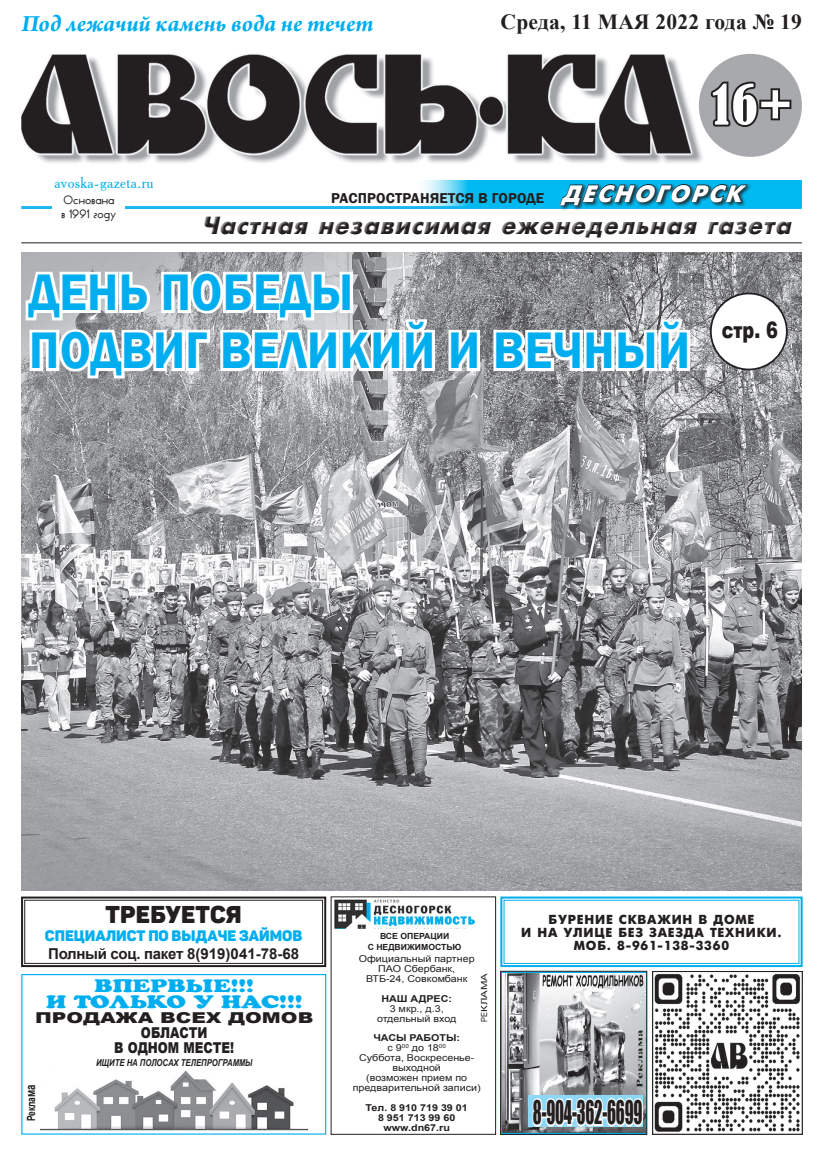
<style>
.page{position:relative;width:823px;height:1163px;background:#fff}
.page>*{position:absolute;margin:0;border:0;box-sizing:border-box;transform-origin:0 0}
._1_полоса{font:600 52.8px "Franklin Gothic";letter-spacing:.01em;color:#00aeef;scale:.91 1}
.t1{font:condensed 51.8px "Bernard";color:#fff}
.t2{font:30px "Impact";letter-spacing:-.01em;color:#231f20;scale:.55 1}
.t3{font:italic 24.7px "Futuris Extra C";color:#231f20}
.t4{font:italic 700 24.5px "Arno Pro";color:#00aeef}
.основной{font:24px "Panton Black Caps";letter-spacing:.01em;color:#231f20}
.t5{font:italic 23.5px "Futuris Extra C";color:#fff}
.основной-2{font:900 22.7px "Arial";color:#231f20;scale:.78 1}
.t6{font:700 21.5px "Times New Roman";letter-spacing:.01em;color:#231f20}
.основной-3{font:17.8px "AG Crown Style";letter-spacing:-.02em;color:#00aeef;scale:1.34 1}
.основной-4{font:17.8px "AG Crown Style";color:#00aeef;scale:1.34 1}
.t7{font:15.7px "Academy";letter-spacing:.02em;color:#00aeef}
.основной-5{font:700 15px "Arial";letter-spacing:-.02em;color:#231f20}
.основной-6{font:15px "Panton Black Caps";color:#00aeef}
.основной-7{font:900 15px "Arial";color:#231f20;scale:.81 1}
.основной-8{font:900 15px "Arial";color:#231f20;scale:1.34 1}
.t8{font:600 14.7px "Franklin Gothic";letter-spacing:.01em;color:#231f20}
.основной-9{font:13px "Futuris Extra C";letter-spacing:.06em;color:#231f20}
.основной-10{font:700 11.3px "Arial";color:#231f20;scale:.74 1}
.t9{font:10.8px "Ticker Tape";letter-spacing:.01em;color:#231f20}
.основной-11{font:italic 700 9.6px "Arial";color:#231f20;scale:.81 1}
.основной-12{font:9.5px "Arial";color:#231f20;scale:1.13 1}
.основной-13{font:700 9.5px "Arial";color:#231f20;scale:1.13 1}
.основной-14{font:700 8.4px "Arial";color:#231f20}
.t10{font:8.3px "Arial";color:#231f20;scale:.89 1}
.t11{font:700 8.3px "Times New Roman";color:#231f20;scale:1.8 1}
.s1{font-size:13px}
</style>
<div class="page">
<img style="left:21px;top:252px;width:780px;height:638px">
<hr style="left:21px;top:242px;width:780px;height:1px;background:#231f20">
<img style="left:21px;top:54px;width:681px;height:109px">
<hr style="left:21px;top:206px;width:780px;height:3px;background:#00aeef">
<div style="left:52px;top:193px;width:73px;height:29px;background:#fff"></div>
<svg style="left:411px;top:180px;width:390px;height:27px;background:#2bc5f3"></svg>
<div style="left:558px;top:183px;width:194px;height:27px;background:#231f20;opacity:.85"></div>
<svg style="left:558px;top:183px;width:190px;height:23px;background:#106e8a"></svg>
<div style="left:698px;top:54px;width:103px;height:103px;background:#a8a9ad;border-radius:50%"></div>
<svg style="left:710px;top:81px;width:82px;height:46px"></svg>
<img style="left:334px;top:899px;width:141px;height:29px">
<svg style="left:21px;top:896px;width:306px;height:71px"></svg>
<svg style="left:500px;top:896px;width:303px;height:238px"></svg>
<svg style="left:23px;top:268px;width:414px;height:123px"></svg>
<svg style="left:445px;top:304px;width:38px;height:87px"></svg>
<svg style="left:490px;top:304px;width:202px;height:87px"></svg>
<div style="left:710px;top:293px;width:76px;height:76px;background:#fff;border-radius:50%"></div>
<div style="left:709px;top:292px;width:78px;height:78px;border:2px solid #231f20;border-radius:50%"></div>
<div style="left:21px;top:973px;width:305px;height:161px;background:#fff;border:1px solid #00aeef"></div>
<img style="left:40px;top:1070px;width:269px;height:61px">
<p class="t4" style="left:21px;top:9px;width:353px">Под лежачий камень вода не течет</p>
<p class="t6" style="left:500px;top:7px;width:302px">Среда, 11 МАЯ 2022 года № 19</p>
<p class="t1" style="left:711px;top:75px;width:82px">16+</p>
<p class="t7" style="left:54px;top:173px;width:101px">avoska-gazeta.ru</p>
<p class="t9" style="left:63px;top:193px;width:52px">Основана</p>
<p class="t9" style="left:61px;top:207px;width:57px">в 1991 году</p>
<p class="t8" style="left:331px;top:189px;width:214px">РАСПРОСТРАНЯЕТСЯ В ГОРОДЕ</p>
<p class="t5" style="left:561px;top:180px;width:190px">ДЕСНОГОРСК</p>
<h3 class="t3" style="left:201px;top:211px;width:596px">Частная независимая еженедельная газета</h3>
<p class="_1_полоса" style="left:29px;top:260px;width:357px">ДЕНЬ ПОБЕДЫ</p>
<p class="_1_полоса" style="left:29px;top:318px;width:727px">ПОДВИГ ВЕЛИКИЙ И ВЕЧНЫЙ</p>
<p class="основной-2" style="left:721px;top:314px;width:74px">стр. 6</p>
<p class="основной" style="left:105px;top:898px;width:138px">ТРЕБУЕТСЯ</p>
<p class="основной-6" style="left:45px;top:925px;width:259px">специалист по выдаче займов</p>
<p class="основной-5" style="left:48px;top:943px;width:252px">Полный соц. пакет 8(919)041-78-68</p>
<p class="основной-4" style="left:95px;top:974px;width:120px">ВПЕРВЫЕ!!!</p>
<p class="основной-3" style="left:46px;top:991px;width:193px">И ТОЛЬКО У НАС!!!</p>
<p class="основной-8" style="left:35px;top:1006px;width:209px">ПРОДАЖА ВСЕХ ДОМОВ</p>
<p class="основной-7" style="left:141px;top:1021px;width:84px">ОБЛАСТИ</p>
<p class="основной-7" style="left:114px;top:1036px;width:149px">В ОДНОМ МЕСТЕ!</p>
<p class="основной-11" style="left:96px;top:1056px;width:195px">ИЩИТЕ НА ПОЛОСАХ ТЕЛЕПРОГРАММЫ</p>
<p class="основной-10" style="left:24px;top:1121px;width:51px;rotate:-90deg">Рекла<span class="s1">ма</span></p>
<p class="основной-14" style="left:380px;top:930px;width:71px">ВСЕ ОПЕРАЦИИ</p>
<p class="основной-14" style="left:367px;top:940px;width:95px">С НЕДВИЖИМОСТЬЮ</p>
<p class="основной-12" style="left:358px;top:952px;width:104px">Официальный партнер</p>
<p class="основной-12" style="left:378px;top:962px;width:70px">ПАО Сбербанк,</p>
<p class="основной-12" style="left:366px;top:972px;width:91px">ВТБ-24, Совкомбанк</p>
<p class="основной-13" style="left:381px;top:991px;width:64px">НАШ АДРЕС:</p>
<p class="основной-12" style="left:389px;top:1001px;width:49px">3 мкр., д.3,</p>
<p class="основной-12" style="left:377px;top:1011px;width:72px">отдельный вход</p>
<p class="основной-13" style="left:373px;top:1031px;width:78px">ЧАСЫ РАБОТЫ:</p>
<p class="основной-12" style="left:387px;top:1041px;width:53px">с 9<sup>00</sup> до 18<sup>00</sup></p>
<p class="основной-12" style="left:359px;top:1051px;width:103px">Суббота, Воскресенье-</p>
<p class="основной-12" style="left:392px;top:1061px;width:44px">выходной</p>
<p class="основной-12" style="left:366px;top:1071px;width:91px">(возможен прием по</p>
<p class="основной-12" style="left:352px;top:1081px;width:115px">предварительной записи)</p>
<p class="основной-13" style="left:365px;top:1100px;width:92px">Тел. 8 910 719 39 01</p>
<p class="основной-13" style="left:378px;top:1110px;width:70px">8 951 713 99 60</p>
<p class="основной-13" style="left:383px;top:1120px;width:60px">www.dn67.ru</p>
<p class="t10" style="left:478px;top:1021px;width:56px;rotate:-90deg">РЕКЛАМА</p>
<p class="основной-9" style="left:548px;top:911px;width:207px">БУРЕНИЕ СКВАЖИН В ДОМЕ</p>
<p class="основной-9" style="left:521px;top:924px;width:262px">И НА УЛИЦЕ БЕЗ ЗАЕЗДА ТЕХНИКИ.</p>
<p class="основной-9" style="left:573px;top:937px;width:157px">МОБ. 8-961-138-3360</p>
<p class="t11" style="left:633px;top:1087px;width:34px;rotate:-90deg">Реклама</p>
<p class="t2" style="left:532px;top:1088px;width:201px">8-904-362-6699</p>
</div>
